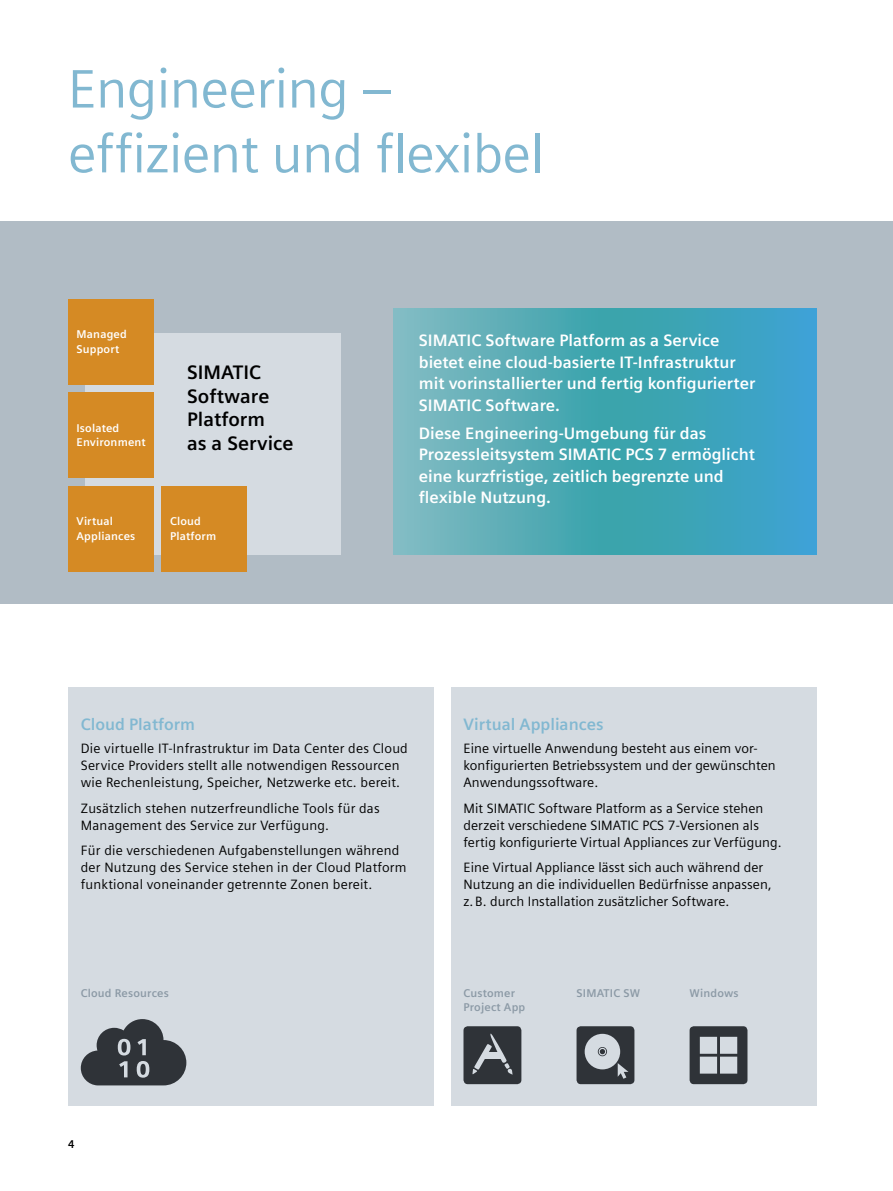
<style>
.page{position:relative;width:893px;height:1191px;background:#fff}
.page>*{position:absolute;margin:0;border:0;box-sizing:border-box;transform-origin:0 0}
.t1{font:54px/64.8px "Siemens Sans Global";letter-spacing:-.01em;color:#82b8d1}
.t2{font:700 19.5px/23.4px "Siemens Sans Global";color:#000}
.t3{font:700 16.5px/21.5px "Siemens Sans Global";color:#fff}
.t4{font:700 16.5px "Siemens Sans Global";color:#82b8d1}
.t5{font:13.5px/17px "Siemens Sans Global";letter-spacing:.005em;color:#000}
.t6{font:700 11.25px/14.7px "Siemens Sans Global";letter-spacing:.015em;color:#fff}
.t7{font:700 11.25px/14.7px "Siemens Sans Global";letter-spacing:.015em;color:#8c9aa6}
.t8{font:700 11.25px "Siemens Sans Global";color:#000}
</style>
<div class="page">
<div style="left:0;top:221px;width:893px;height:383px;background:#b1bcc5"></div>
<div style="left:68px;top:687px;width:366px;height:419px;background:#d5dbe1"></div>
<div style="left:451px;top:687px;width:365px;height:419px;background:#d5dbe1"></div>
<svg style="left:393px;top:309px;width:423px;height:245px;background:#4da9ba"></svg>
<div style="left:85px;top:333px;width:255px;height:221px;background:#d5dbe1"></div>
<div style="left:68px;top:299px;width:85px;height:85px;background:#d58a24"></div>
<div style="left:68px;top:393px;width:85px;height:85px;background:#d58a24"></div>
<div style="left:68px;top:486px;width:85px;height:85px;background:#d58a24"></div>
<div style="left:162px;top:486px;width:85px;height:85px;background:#d58a24"></div>
<div style="left:463px;top:1026px;width:58px;height:58px;background:#2f3338;border-radius:4px"></div>
<svg style="left:472px;top:1033px;width:41px;height:42px"></svg>
<div style="left:483px;top:1052px;width:19px;height:6px;background:#d5dbe1"></div>
<svg style="left:576px;top:1026px;width:58px;height:58px"></svg>
<svg style="left:81px;top:1019px;width:105px;height:66px"></svg>
<svg style="left:690px;top:1026px;width:57px;height:58px"></svg>
<h1 class="t1" style="left:68px;top:59px;width:477px">Engineering – effizient und flexibel</h1>
<p class="t6" style="left:77px;top:327px;width:52px">Managed<br>Support</p>
<p class="t6" style="left:77px;top:420px;width:71px">Isolated<br>Environment</p>
<h2 class="t2" style="left:187px;top:361px;width:108px">SIMATIC<br>Software<br>Platform<br>as a Service</h2>
<p class="t6" style="left:77px;top:514px;width:60px">Virtual<br>Appliances</p>
<p class="t6" style="left:170px;top:514px;width:48px">Cloud<br>Platform</p>
<p class="t3" style="left:419px;top:330px;width:338px">SIMATIC Software Platform as a Service bietet eine cloud-basierte IT-Infrastruktur mit vorinstallierter und fertig konfigurierter SIMATIC Software.</p>
<p class="t3" style="left:419px;top:422px;width:338px">Diese Engineering-Umgebung für das Prozessleitsystem SIMATIC PCS 7 ermöglicht eine kurzfristige, zeitlich begrenzte und flexible Nutzung.</p>
<p class="t4" style="left:81px;top:714px;width:116px">Cloud Platform</p>
<p class="t5" style="left:81px;top:740px;width:329px">Die virtuelle IT-Infrastruktur im Data Center des Cloud<br>Service Providers stellt alle notwendigen Ressourcen wie Rechenleistung, Speicher, Netzwerke etc. bereit.</p>
<p class="t5" style="left:81px;top:800px;width:300px">Zusätzlich stehen nutzerfreundliche Tools für das<br>Management des Service zur Verfügung.</p>
<p class="t5" style="left:81px;top:842px;width:327px">Für die verschiedenen Aufgabenstellungen während der Nutzung des Service stehen in der Cloud Platform funktional voneinander getrennte Zonen bereit.</p>
<p class="t4" style="left:463px;top:714px;width:142px">Virtual Appliances</p>
<p class="t5" style="left:463px;top:740px;width:314px">Eine virtuelle Anwendung besteht aus einem vor&shy;konfigurierten Betriebssystem und der gewünschten<br>Anwendungssoftware.</p>
<p class="t5" style="left:463px;top:800px;width:320px">Mit SIMATIC Software Platform as a Service stehen derzeit verschiedene SIMATIC PCS 7-Versionen als fertig konfigurierte Virtual Appliances zur Verfügung.</p>
<p class="t5" style="left:463px;top:859px;width:310px">Eine Virtual Appliance lässt sich auch während der<br>Nutzung an die individuellen Bedürfnisse anpassen, z.B. durch Installation zusätzlicher Software.</p>
<p class="t7" style="left:81px;top:985px;width:90px">Cloud Resources</p>
<p class="t7" style="left:463px;top:985px;width:63px">Customer<br>Project App</p>
<p class="t7" style="left:576px;top:985px;width:65px">SIMATIC SW</p>
<p class="t7" style="left:690px;top:985px;width:50px">Windows</p>
<p class="t8" style="left:68px;top:1137px;width:8px">4</p>
</div>
